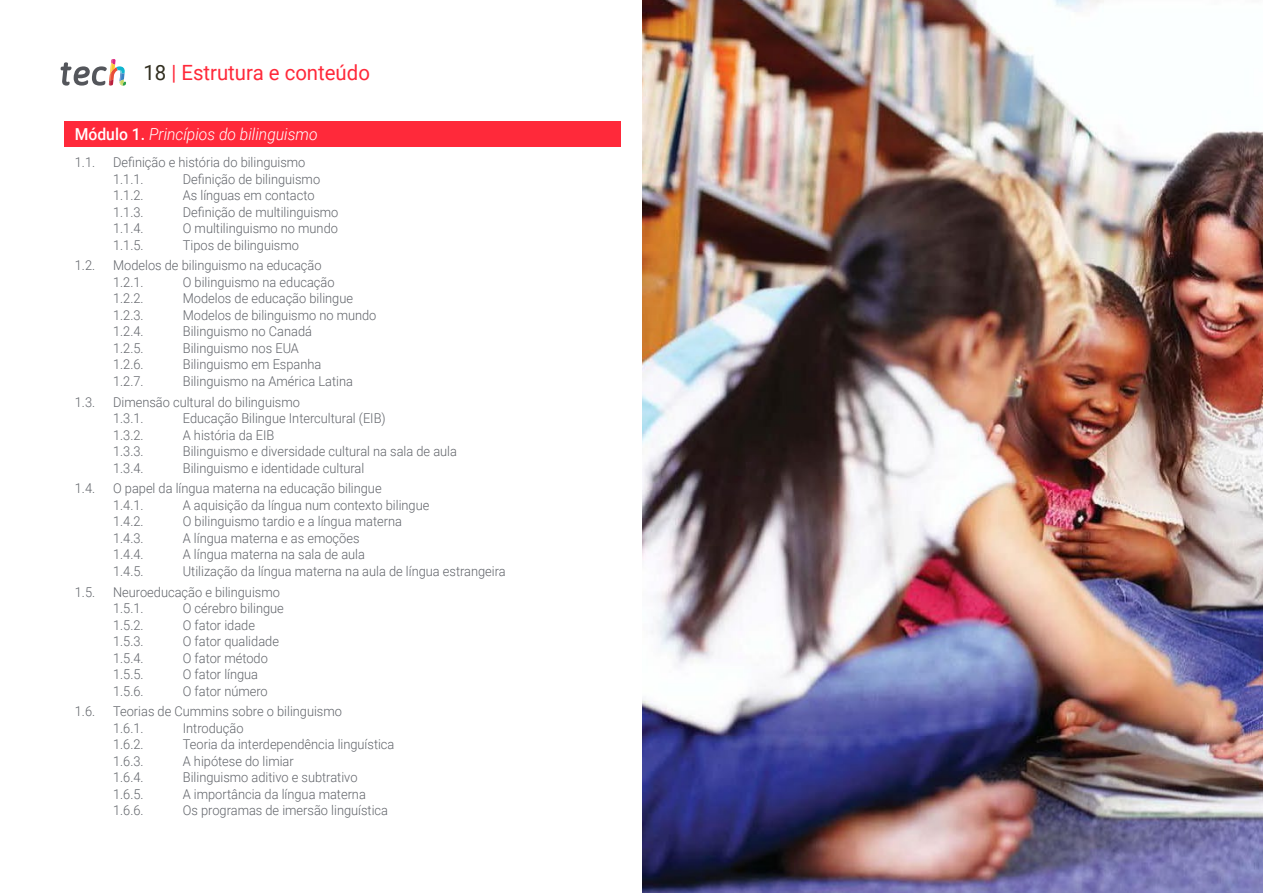
<style>
.page{position:relative;width:1263px;height:893px;background:#fff}
.page>*{position:absolute;margin:0;border:0;box-sizing:border-box;transform-origin:0 0}
.t1{font:21px "Roboto";color:#ff293a}
.t2{font:italic 300 16.5px "Roboto";color:#fff;scale:.95 1}
.t3{font:300 13.5px/16.5px "Roboto";color:#61646a;scale:.95 1}
.s1{color:#312e20}
.s2{font-weight:500;font-style:normal}
</style>
<div class="page">
<div style="left:64px;top:121px;width:557px;height:25px;background:#ff293a"></div>
<img style="left:642px;top:0;width:621px;height:893px">
<svg style="left:61px;top:59px;width:65px;height:27px"></svg>
<h1 class="t1" style="left:144px;top:57px;width:228px"><span class="s1">18</span> | Estrutura e conteúdo</h1>
<p class="t2" style="left:75px;top:123px;width:257px"><span class="s2">Módulo 1.</span> Princípios do bilinguismo</p>
<p class="t3" style="left:75px;top:154px;width:23px">1.1.</p>
<p class="t3" style="left:113px;top:154px;width:204px">Definição e história do bilinguismo<br>1.1.1.</p>
<p class="t3" style="left:183px;top:170px;width:146px">Definição de bilinguismo</p>
<p class="t3" style="left:113px;top:187px;width:34px">1.1.2.</p>
<p class="t3" style="left:183px;top:187px;width:140px">As línguas em contacto</p>
<p class="t3" style="left:113px;top:203px;width:34px">1.1.3.</p>
<p class="t3" style="left:183px;top:203px;width:165px">Definição de multilinguismo</p>
<p class="t3" style="left:113px;top:220px;width:34px">1.1.4.</p>
<p class="t3" style="left:183px;top:220px;width:165px">O multilinguismo no mundo</p>
<p class="t3" style="left:113px;top:236px;width:34px">1.1.5.</p>
<p class="t3" style="left:183px;top:236px;width:124px">Tipos de bilinguismo</p>
<p class="t3" style="left:75px;top:257px;width:23px">1.2.</p>
<p class="t3" style="left:113px;top:257px;width:221px">Modelos de bilinguismo na educação<br>1.2.1.</p>
<p class="t3" style="left:183px;top:273px;width:161px">O bilinguismo na educação</p>
<p class="t3" style="left:113px;top:290px;width:34px">1.2.2.</p>
<p class="t3" style="left:183px;top:290px;width:181px">Modelos de educação bilingue</p>
<p class="t3" style="left:113px;top:306px;width:34px">1.2.3.</p>
<p class="t3" style="left:183px;top:306px;width:205px">Modelos de bilinguismo no mundo</p>
<p class="t3" style="left:113px;top:323px;width:34px">1.2.4.</p>
<p class="t3" style="left:183px;top:323px;width:137px">Bilinguismo no Canadá</p>
<p class="t3" style="left:113px;top:339px;width:34px">1.2.5.</p>
<p class="t3" style="left:183px;top:339px;width:124px">Bilinguismo nos EUA</p>
<p class="t3" style="left:113px;top:356px;width:34px">1.2.6.</p>
<p class="t3" style="left:183px;top:356px;width:147px">Bilinguismo em Espanha</p>
<p class="t3" style="left:113px;top:372px;width:34px">1.2.7.</p>
<p class="t3" style="left:183px;top:372px;width:181px">Bilinguismo na América Latina</p>
<p class="t3" style="left:75px;top:393px;width:23px">1.3.</p>
<p class="t3" style="left:113px;top:393px;width:198px">Dimensão cultural do bilinguismo<br>1.3.1.</p>
<p class="t3" style="left:183px;top:410px;width:215px">Educação Bilingue Intercultural (EIB)</p>
<p class="t3" style="left:113px;top:426px;width:34px">1.3.2.</p>
<p class="t3" style="left:183px;top:426px;width:98px">A história da EIB</p>
<p class="t3" style="left:113px;top:443px;width:34px">1.3.3.</p>
<p class="t3" style="left:183px;top:443px;width:290px">Bilinguismo e diversidade cultural na sala de aula</p>
<p class="t3" style="left:113px;top:459px;width:34px">1.3.4.</p>
<p class="t3" style="left:183px;top:459px;width:193px">Bilinguismo e identidade cultural</p>
<p class="t3" style="left:75px;top:480px;width:23px">1.4.</p>
<p class="t3" style="left:113px;top:480px;width:284px">O papel da língua materna na educação bilingue<br>1.4.1.</p>
<p class="t3" style="left:183px;top:496px;width:261px">A aquisição da língua num contexto bilingue</p>
<p class="t3" style="left:113px;top:513px;width:34px">1.4.2.</p>
<p class="t3" style="left:183px;top:513px;width:232px">O bilinguismo tardio e a língua materna</p>
<p class="t3" style="left:113px;top:529px;width:34px">1.4.3.</p>
<p class="t3" style="left:183px;top:529px;width:187px">A língua materna e as emoções</p>
<p class="t3" style="left:113px;top:546px;width:34px">1.4.4.</p>
<p class="t3" style="left:183px;top:546px;width:193px">A língua materna na sala de aula</p>
<p class="t3" style="left:113px;top:562px;width:34px">1.4.5.</p>
<p class="t3" style="left:183px;top:562px;width:341px">Utilização da língua materna na aula de língua estrangeira</p>
<p class="t3" style="left:75px;top:583px;width:23px">1.5.</p>
<p class="t3" style="left:113px;top:583px;width:177px">Neuroeducação e bilinguismo<br>1.5.1.</p>
<p class="t3" style="left:183px;top:600px;width:108px">O cérebro bilingue</p>
<p class="t3" style="left:113px;top:616px;width:34px">1.5.2.</p>
<p class="t3" style="left:183px;top:616px;width:77px">O fator idade</p>
<p class="t3" style="left:113px;top:633px;width:34px">1.5.3.</p>
<p class="t3" style="left:183px;top:633px;width:103px">O fator qualidade</p>
<p class="t3" style="left:113px;top:649px;width:34px">1.5.4.</p>
<p class="t3" style="left:183px;top:649px;width:91px">O fator método</p>
<p class="t3" style="left:113px;top:666px;width:34px">1.5.5.</p>
<p class="t3" style="left:183px;top:666px;width:81px">O fator língua</p>
<p class="t3" style="left:113px;top:682px;width:34px">1.5.6.</p>
<p class="t3" style="left:183px;top:682px;width:91px">O fator número</p>
<p class="t3" style="left:75px;top:703px;width:23px">1.6.</p>
<p class="t3" style="left:113px;top:703px;width:242px">Teorias de Cummins sobre o bilinguismo<br>1.6.1.</p>
<p class="t3" style="left:183px;top:719px;width:65px">Introdução</p>
<p class="t3" style="left:113px;top:736px;width:34px">1.6.2.</p>
<p class="t3" style="left:183px;top:736px;width:224px">Teoria da interdependência linguística</p>
<p class="t3" style="left:113px;top:752px;width:34px">1.6.3.</p>
<p class="t3" style="left:183px;top:752px;width:118px">A hipótese do limiar</p>
<p class="t3" style="left:113px;top:769px;width:34px">1.6.4.</p>
<p class="t3" style="left:183px;top:769px;width:185px">Bilinguismo aditivo e subtrativo</p>
<p class="t3" style="left:113px;top:785px;width:34px">1.6.5.</p>
<p class="t3" style="left:183px;top:785px;width:194px">A importância da língua materna</p>
<p class="t3" style="left:113px;top:802px;width:34px">1.6.6.</p>
<p class="t3" style="left:183px;top:802px;width:217px">Os programas de imersão linguística</p>
</div>
